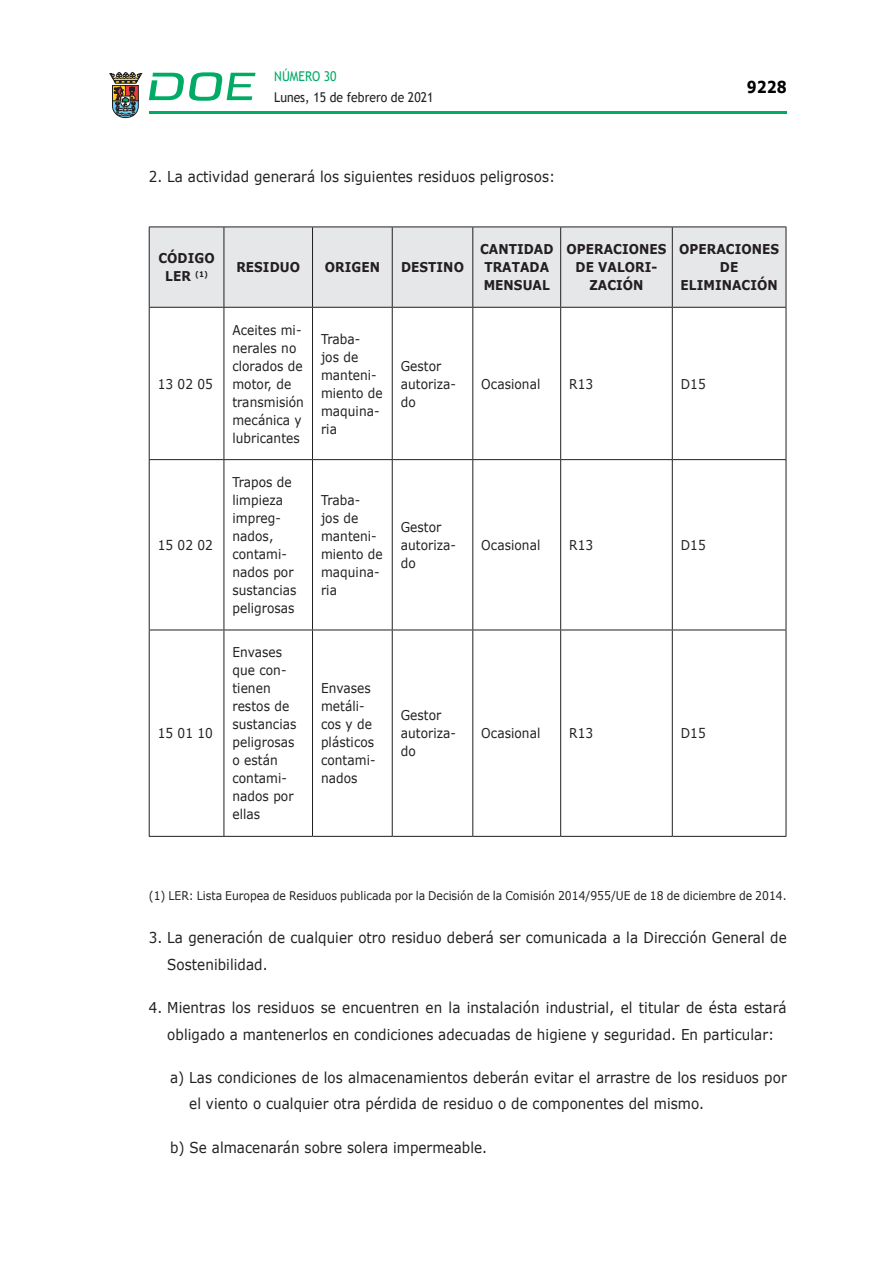
<style>
.page{position:relative;width:893px;height:1263px;background:#fff}
.page>*{position:absolute;margin:0;border:0;box-sizing:border-box;transform-origin:0 0}
.t1{font:700 16.5px "Verdana";color:#000;scale:.85 1}
.CUERPO_DE_TEXTO{font:15px/26.4px "Verdana";letter-spacing:.005em;color:#231f20;scale:.9 1}
.CUERPO_DE_TEXTO-2{font:13.5px/18px "Verdana";letter-spacing:.005em;color:#231f20;scale:.9 1}
.CUERPO_DE_TEXTO-3{font:700 13.5px/18px "Verdana";letter-spacing:.005em;color:#231f20;text-align:center;scale:.9 1}
.t2{font:13.5px "Trebuchet MS";color:#231f20;scale:.9 1}
.CUERPO_DE_TEXTO-4{font:13.5px "Verdana";letter-spacing:.005em;color:#222226;scale:.9 1}
.t3{font:13.5px "Trebuchet MS";color:#00ab67;scale:.9 1}
.CUERPO_DE_TEXTO-5{font:12px "Verdana";color:#231f20;scale:.9 1}
</style>
<div class="page">
<hr style="left:149px;top:111px;width:638px;height:3px;background:#00ab66">
<svg style="left:109px;top:72px;width:33px;height:46px"></svg>
<svg style="left:149px;top:72px;width:106px;height:29px"></svg>
<div style="left:150px;top:228px;width:636px;height:79px;background:#e6e7e9"></div>
<hr style="left:224px;top:227px;width:1px;height:80px;background:#231f20">
<hr style="left:312px;top:227px;width:1px;height:80px;background:#231f20">
<hr style="left:392px;top:227px;width:1px;height:80px;background:#231f20">
<hr style="left:472px;top:227px;width:1px;height:80px;background:#231f20">
<hr style="left:560px;top:227px;width:1px;height:80px;background:#231f20">
<hr style="left:672px;top:227px;width:1px;height:80px;background:#231f20">
<hr style="left:224px;top:308px;width:1px;height:151px;background:#231f20">
<hr style="left:312px;top:308px;width:1px;height:151px;background:#231f20">
<hr style="left:392px;top:308px;width:1px;height:151px;background:#231f20">
<hr style="left:472px;top:308px;width:1px;height:151px;background:#231f20">
<hr style="left:560px;top:308px;width:1px;height:151px;background:#231f20">
<hr style="left:672px;top:308px;width:1px;height:151px;background:#231f20">
<hr style="left:149px;top:459px;width:75px;height:1px;background:#231f20">
<hr style="left:224px;top:459px;width:88px;height:1px;background:#231f20">
<hr style="left:224px;top:460px;width:1px;height:170px;background:#231f20">
<hr style="left:312px;top:459px;width:80px;height:1px;background:#231f20">
<hr style="left:312px;top:460px;width:1px;height:170px;background:#231f20">
<hr style="left:392px;top:459px;width:81px;height:1px;background:#231f20">
<hr style="left:392px;top:460px;width:1px;height:170px;background:#231f20">
<hr style="left:473px;top:459px;width:88px;height:1px;background:#231f20">
<hr style="left:472px;top:460px;width:1px;height:170px;background:#231f20">
<hr style="left:561px;top:459px;width:111px;height:1px;background:#231f20">
<hr style="left:560px;top:460px;width:1px;height:170px;background:#231f20">
<hr style="left:672px;top:459px;width:114px;height:1px;background:#231f20">
<hr style="left:672px;top:460px;width:1px;height:170px;background:#231f20">
<hr style="left:149px;top:630px;width:75px;height:1px;background:#231f20">
<hr style="left:224px;top:630px;width:88px;height:1px;background:#231f20">
<hr style="left:224px;top:630px;width:1px;height:206px;background:#231f20">
<hr style="left:312px;top:630px;width:80px;height:1px;background:#231f20">
<hr style="left:312px;top:630px;width:1px;height:206px;background:#231f20">
<hr style="left:392px;top:630px;width:81px;height:1px;background:#231f20">
<hr style="left:392px;top:630px;width:1px;height:206px;background:#231f20">
<hr style="left:473px;top:630px;width:88px;height:1px;background:#231f20">
<hr style="left:472px;top:630px;width:1px;height:206px;background:#231f20">
<hr style="left:561px;top:630px;width:111px;height:1px;background:#231f20">
<hr style="left:560px;top:630px;width:1px;height:206px;background:#231f20">
<hr style="left:672px;top:630px;width:114px;height:1px;background:#231f20">
<hr style="left:672px;top:630px;width:1px;height:206px;background:#231f20">
<hr style="left:149px;top:308px;width:1px;height:151px;background:#231f20">
<hr style="left:786px;top:308px;width:1px;height:151px;background:#231f20">
<hr style="left:149px;top:460px;width:1px;height:170px;background:#231f20">
<hr style="left:786px;top:460px;width:1px;height:170px;background:#231f20">
<hr style="left:149px;top:630px;width:1px;height:206px;background:#231f20">
<hr style="left:786px;top:630px;width:1px;height:206px;background:#231f20">
<hr style="left:149px;top:836px;width:75px;height:1px;background:#231f20">
<hr style="left:224px;top:836px;width:88px;height:1px;background:#231f20">
<hr style="left:312px;top:836px;width:80px;height:1px;background:#231f20">
<hr style="left:392px;top:836px;width:81px;height:1px;background:#231f20">
<hr style="left:473px;top:836px;width:88px;height:1px;background:#231f20">
<hr style="left:561px;top:836px;width:111px;height:1px;background:#231f20">
<hr style="left:672px;top:836px;width:114px;height:1px;background:#231f20">
<hr style="left:149px;top:227px;width:75px;height:1px;background:#231f20">
<hr style="left:149px;top:227px;width:1px;height:80px;background:#231f20">
<hr style="left:224px;top:227px;width:88px;height:1px;background:#231f20">
<hr style="left:312px;top:227px;width:80px;height:1px;background:#231f20">
<hr style="left:392px;top:227px;width:81px;height:1px;background:#231f20">
<hr style="left:473px;top:227px;width:88px;height:1px;background:#231f20">
<hr style="left:561px;top:227px;width:111px;height:1px;background:#231f20">
<hr style="left:672px;top:227px;width:114px;height:1px;background:#231f20">
<hr style="left:786px;top:227px;width:1px;height:80px;background:#231f20">
<hr style="left:149px;top:307px;width:75px;height:1px;background:#231f20">
<hr style="left:224px;top:307px;width:88px;height:1px;background:#231f20">
<hr style="left:312px;top:307px;width:80px;height:1px;background:#231f20">
<hr style="left:392px;top:307px;width:81px;height:1px;background:#231f20">
<hr style="left:473px;top:307px;width:88px;height:1px;background:#231f20">
<hr style="left:561px;top:307px;width:111px;height:1px;background:#231f20">
<hr style="left:672px;top:307px;width:114px;height:1px;background:#231f20">
<p class="t3" style="left:274px;top:67px;width:71px">NÚMERO 30</p>
<p class="t2" style="left:274px;top:88px;width:178px">Lunes, 15 de febrero de 2021</p>
<p class="CUERPO_DE_TEXTO" style="left:149px;top:163px;width:453px">2. La actividad generará los siguientes residuos peligrosos:</p>
<p class="t1" style="left:747px;top:75px;width:48px">9228</p>
<p class="CUERPO_DE_TEXTO-3" style="left:158px;top:249px;width:64px">CÓDIGO<br>LER <sup>(1)</sup></p>
<p class="CUERPO_DE_TEXTO-3" style="left:236px;top:258px;width:72px">RESIDUO</p>
<p class="CUERPO_DE_TEXTO-3" style="left:325px;top:258px;width:63px">ORIGEN</p>
<p class="CUERPO_DE_TEXTO-3" style="left:401px;top:258px;width:71px">DESTINO</p>
<p class="CUERPO_DE_TEXTO-3" style="left:480px;top:240px;width:83px;text-align:left">CANTIDAD<br>TRATADA<br>MENSUAL</p>
<p class="CUERPO_DE_TEXTO-3" style="left:566px;top:240px;width:113px">OPERACIONES<br>DE VALORI-<br>ZACIÓN</p>
<p class="CUERPO_DE_TEXTO-3" style="left:679px;top:240px;width:113px">OPERACIONES<br>DE<br>ELIMINACIÓN</p>
<p class="CUERPO_DE_TEXTO-2" style="left:158px;top:375px;width:63px">13 02 05</p>
<p class="CUERPO_DE_TEXTO-2" style="left:232px;top:321px;width:81px">Aceites mi&shy;nerales no clorados de motor, de transmisión mecánica y lubricantes</p>
<p class="CUERPO_DE_TEXTO-2" style="left:321px;top:330px;width:70px">Traba-<br>jos de manteni&shy;miento de maquina&shy;ria</p>
<p class="CUERPO_DE_TEXTO-2" style="left:401px;top:357px;width:63px">Gestor autoriza&shy;do</p>
<p class="CUERPO_DE_TEXTO-2" style="left:481px;top:375px;width:67px">Ocasional</p>
<p class="CUERPO_DE_TEXTO-2" style="left:569px;top:375px;width:28px">R13</p>
<p class="CUERPO_DE_TEXTO-4" style="left:681px;top:374px;width:29px">D15</p>
<p class="CUERPO_DE_TEXTO-2" style="left:158px;top:536px;width:63px">15 02 02</p>
<p class="CUERPO_DE_TEXTO-2" style="left:232px;top:473px;width:73px">Trapos de limpieza impreg&shy;nados, contami&shy;nados por sustancias peligrosas</p>
<p class="CUERPO_DE_TEXTO-2" style="left:321px;top:491px;width:70px">Traba-<br>jos de manteni&shy;miento de maquina&shy;ria</p>
<p class="CUERPO_DE_TEXTO-2" style="left:401px;top:518px;width:63px">Gestor autoriza&shy;do</p>
<p class="CUERPO_DE_TEXTO-2" style="left:481px;top:536px;width:67px">Ocasional</p>
<p class="CUERPO_DE_TEXTO-2" style="left:569px;top:536px;width:28px">R13</p>
<p class="CUERPO_DE_TEXTO-4" style="left:681px;top:536px;width:29px">D15</p>
<p class="CUERPO_DE_TEXTO-2" style="left:158px;top:724px;width:63px">15 01 10</p>
<p class="CUERPO_DE_TEXTO-2" style="left:232px;top:643px;width:73px">Envases que con&shy;tienen restos de sustancias peligrosas o están contami&shy;nados por ellas</p>
<p class="CUERPO_DE_TEXTO-2" style="left:321px;top:679px;width:62px">Envases metáli&shy;cos y de plásticos contami&shy;nados</p>
<p class="CUERPO_DE_TEXTO-2" style="left:401px;top:706px;width:63px">Gestor autoriza&shy;do</p>
<p class="CUERPO_DE_TEXTO-2" style="left:481px;top:724px;width:67px">Ocasional</p>
<p class="CUERPO_DE_TEXTO-2" style="left:569px;top:724px;width:28px">R13</p>
<p class="CUERPO_DE_TEXTO-4" style="left:681px;top:724px;width:29px">D15</p>
<p class="CUERPO_DE_TEXTO-5" style="left:149px;top:887px;width:710px">(1) LER: Lista Europea de Residuos publicada por la Decisión de la Comisión 2014/955/UE de 18 de diciembre de 2014.</p>
<p class="CUERPO_DE_TEXTO" style="left:167px;top:924px;width:690px;text-indent:-18px">3. La generación de cualquier otro residuo deberá ser comunicada a la Dirección General de<br>Sostenibilidad.</p>
<p class="CUERPO_DE_TEXTO" style="left:149px;top:994px;width:710px;text-align:center">4. Mientras los residuos se encuentren en la instalación industrial, el titular de ésta estará obligado a mantenerlos en condiciones adecuadas de higiene y seguridad. En particular:</p>
<p class="CUERPO_DE_TEXTO" style="left:189px;top:1064px;width:665px;text-indent:-19px">a) Las condiciones de los almacenamientos deberán evitar el arrastre de los residuos por el viento o cualquier otra pérdida de residuo o de componentes del mismo.</p>
<p class="CUERPO_DE_TEXTO" style="left:170px;top:1134px;width:354px">b) Se almacenarán sobre solera impermeable.</p>
</div>
